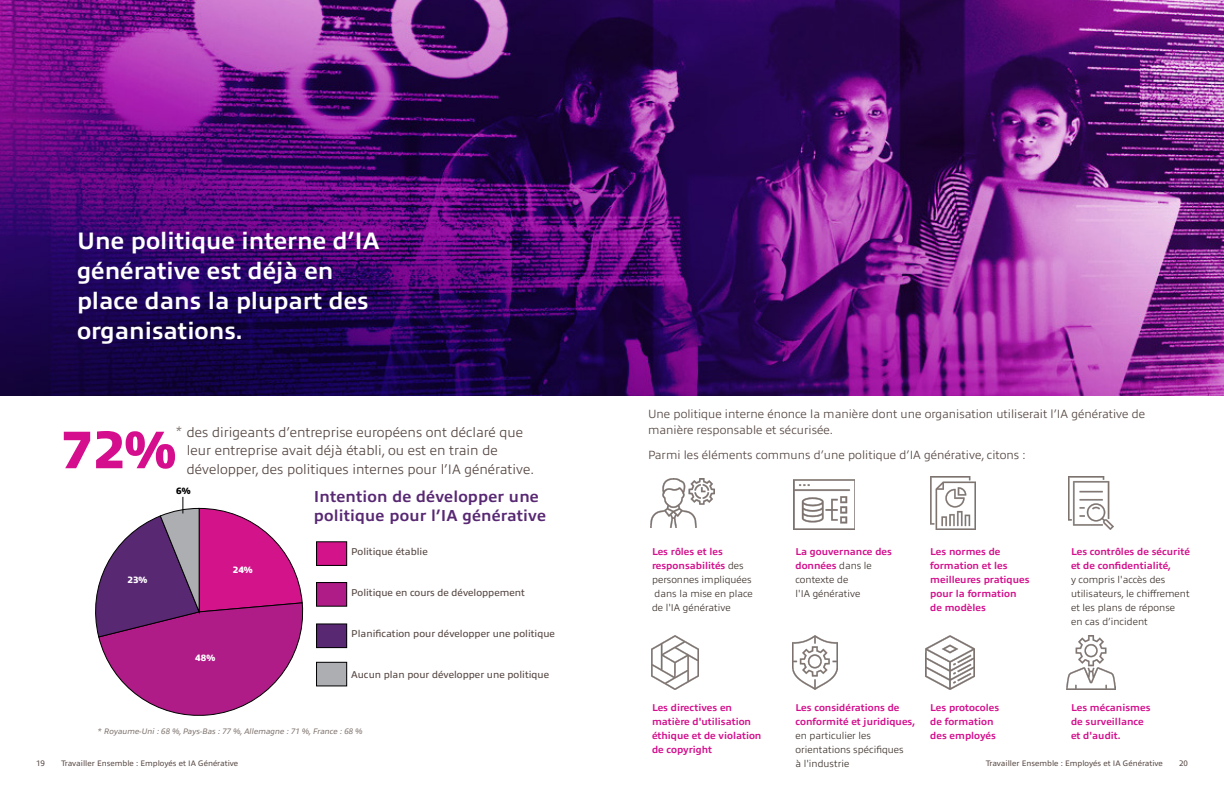
<style>
.page{position:relative;width:1224px;height:792px;background:#fff}
.page>*{position:absolute;margin:0;border:0;box-sizing:border-box;transform-origin:0 0}
.t1{font:800 53.3px "Allumi Pro";color:#d40e8c}
.t2{font:700 24px/30px "Allumi Pro";color:#fff}
.t3{font:700 16px/19.2px "Allumi Pro";letter-spacing:.01em;color:#582873}
.t4{font:300 13.8px/18.4px "Allumi Pro";color:#554742}
.t5{font:300 12px/16px "Allumi Pro";color:#554742}
.t6{font:italic 12px "Allumi Pro";color:#7d726d}
.t7{font:700 10px/14px "Allumi Pro";color:#d40e8c}
.t8{font:300 10px/14px "Allumi Pro";color:#3e332d}
.t9{font:10px "Allumi Pro";color:#554742}
.t10{font:9.8px "Allumi Pro";color:#000}
.t11{font:800 9.2px "Allumi Pro";color:#fff}
.t12{font:800 9.2px "Allumi Pro";color:#000}
.t13{font:8px "Allumi Pro";color:#554742}
.t14{font:italic 8px "Allumi Pro";color:#7d726d}
.s1{font-weight:700;color:#d40e8c}
</style>
<div class="page">
<img style="left:0;top:0;width:1224px;height:396px">
<svg style="left:95px;top:497px;width:209px;height:219px"></svg>
<div style="left:317px;top:542px;width:30px;height:23px;background:#d2138a"></div>
<div style="left:316px;top:542px;width:31px;height:24px;border:1px solid #000"></div>
<div style="left:317px;top:583px;width:30px;height:23px;background:#b01c87"></div>
<div style="left:316px;top:582px;width:31px;height:24px;border:1px solid #000"></div>
<div style="left:317px;top:624px;width:30px;height:24px;background:#582873"></div>
<div style="left:316px;top:624px;width:31px;height:24px;border:1px solid #000"></div>
<div style="left:317px;top:662px;width:30px;height:24px;background:#acaeb1"></div>
<div style="left:316px;top:662px;width:31px;height:24px;border:1px solid #000"></div>
<img style="left:1068px;top:476px;width:45px;height:53px">
<img style="left:651px;top:478px;width:64px;height:49px">
<img style="left:652px;top:636px;width:46px;height:53px">
<img style="left:793px;top:636px;width:44px;height:53px">
<img style="left:1066px;top:636px;width:49px;height:53px">
<img style="left:930px;top:476px;width:45px;height:53px">
<img style="left:925px;top:636px;width:50px;height:53px">
<img style="left:794px;top:480px;width:61px;height:49px">
<h2 class="t2" style="left:77px;top:224px;width:304px">Une politique interne d’IA générative est déjà en place dans la plupart des organisations.</h2>
<p class="t6" style="left:176px;top:423px;width:8px">*</p>
<h3 class="t4" style="left:187px;top:422px;width:349px">des dirigeants d’entreprise européens ont déclaré que leur entreprise avait déjà établi, ou est en train de développer, des politiques internes pour l’IA générative.</h3>
<h1 class="t1" style="left:61px;top:410px;width:116px">72%</h1>
<p class="t11" style="left:128px;top:573px;width:21px">23%</p>
<p class="t12" style="left:176px;top:484px;width:16px">6%</p>
<p class="t11" style="left:233px;top:563px;width:21px">24%</p>
<p class="t11" style="left:195px;top:651px;width:21px">48%</p>
<h3 class="t3" style="left:314px;top:486px;width:234px">Intention de développer une politique pour l’IA générative</h3>
<p class="t9" style="left:351px;top:545px;width:78px">Politique établie</p>
<p class="t9" style="left:351px;top:586px;width:175px">Politique en cours de développement</p>
<p class="t9" style="left:351px;top:627px;width:205px">Planification pour développer une politique</p>
<p class="t9" style="left:351px;top:668px;width:199px">Aucun plan pour développer une politique</p>
<p class="t10" style="left:350px;top:547px;width:84px">Established policy</p>
<p class="t10" style="left:350px;top:588px;width:83px">Developing policy</p>
<p class="t10" style="left:350px;top:630px;width:123px">Planning to develop policy</p>
<p class="t10" style="left:350px;top:668px;width:122px">No plans to develop policy</p>
<p class="t5" style="left:648px;top:405px;width:499px">Une politique interne énonce la manière dont une organisation utiliserait l’IA générative de manière responsable et sécurisée.</p>
<p class="t5" style="left:648px;top:446px;width:379px">Parmi les éléments communs d’une politique d’IA générative, citons :</p>
<p class="t8" style="left:652px;top:543px;width:102px"><span class="s1">Les rôles et les responsabilités</span> des personnes impliquées dans la mise en place de l'IA générative</p>
<p class="t8" style="left:796px;top:543px;width:98px"><span class="s1">La gouvernance des données</span> dans le contexte de<br>l'IA générative</p>
<p class="t7" style="left:930px;top:543px;width:101px">Les normes de formation et les meilleures pratiques pour la formation de modèles</p>
<p class="t7" style="left:1071px;top:543px;width:120px">Les contrôles de sécurité et de confidentialité,</p>
<p class="t8" style="left:1071px;top:571px;width:120px">y compris l'accès des utilisateurs, le chiffrement et les plans de réponse<br>en cas d’incident</p>
<p class="t7" style="left:930px;top:700px;width:70px">Les protocoles de formation des employés</p>
<p class="t7" style="left:1071px;top:700px;width:81px">Les mécanismes de surveillance et d'audit.</p>
<p class="t7" style="left:652px;top:700px;width:111px">Les directives en matière d'utilisation éthique et de violation de copyright</p>
<p class="t7" style="left:796px;top:700px;width:121px">Les considérations de conformité et juridiques,</p>
<p class="t14" style="left:98px;top:726px;width:266px">* Royaume-Uni : 68 %, Pays-Bas : 77 %, Allemagne : 71 %, France : 68 %</p>
<p class="t8" style="left:796px;top:728px;width:110px">en particulier les orientations spécifiques à l'industrie</p>
<p class="t13" style="left:36px;top:758px;width:10px">19</p>
<p class="t13" style="left:61px;top:758px;width:179px">Travailler Ensemble : Employés et IA Générative</p>
<p class="t13" style="left:986px;top:758px;width:179px">Travailler Ensemble : Employés et IA Générative</p>
<p class="t13" style="left:1179px;top:758px;width:10px">20</p>
</div>
